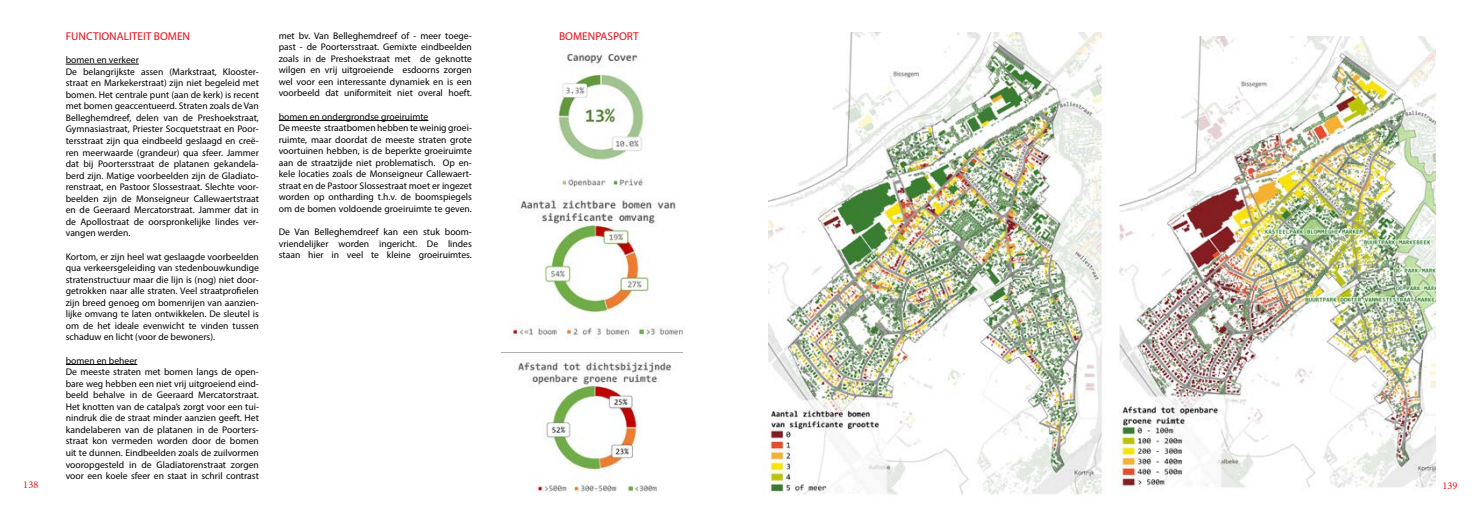
<style>
.page{position:relative;width:1474px;height:521px;background:#fff}
.page>*{position:absolute;margin:0;border:0;box-sizing:border-box;transform-origin:0 0}
.t1{font:11.38px "Myriad Pro";color:#e40f1b}
.t2{font:10.5px "Minion Pro";color:#e4151d}
.t3{font:9.62px/11.5px "Myriad Pro";color:#000}
.t4{font:9.62px/11.5px "Myriad Pro";color:#020203;text-align:justify}
.s1{color:#000}
</style>
<div class="page">
<img style="left:761px;top:32px;width:342px;height:463px">
<img style="left:1112px;top:37px;width:323px;height:451px">
<img style="left:557px;top:55px;width:89px;height:132px">
<img style="left:511px;top:199px;width:172px;height:138px">
<img style="left:515px;top:359px;width:156px;height:133px">
<hr style="left:66px;top:64px;width:73px;height:1px;background:#000">
<hr style="left:66px;top:364px;width:71px;height:1px;background:#000">
<hr style="left:279px;top:120px;width:149px;height:1px;background:#000">
<p class="t1" style="left:66px;top:29px;width:126px">FUNCTIONALITEIT BOMEN</p>
<p class="t3" style="left:66px;top:54px;width:75px">bomen en verkeer</p>
<p class="t4" style="left:66px;top:66px;width:195px">De belangrijkste assen (Markstraat, Klooster&shy;straat en Markekerstraat) zijn niet begeleid met bomen. Het centrale punt (aan de kerk) is recent met bomen geaccentueerd. Straten zoals de Van Belleghemdreef, delen van de Preshoekstraat, Gymnasiastraat, Priester Socquetstraat en Poor&shy;tersstraat zijn qua eindbeeld geslaagd en creë&shy;ren meerwaarde (grandeur) qua sfeer. Jammer dat bij Poortersstraat de platanen gekandela&shy;berd zijn. Matige voorbeelden zijn de Gladiato&shy;renstraat, <span class="s1">en Pastoor Slossestraat. Slechte voor&shy;beelden zijn de Monseigneur Callewaertstraat en de Geeraard Mercatorstraat. Jammer dat in de Apollostraat de oorspronkelijke lindes ver&shy;vangen werden.</span></p>
<p class="t4" style="left:66px;top:250px;width:195px">Kortom, er zijn heel wat geslaagde voorbeelden qua verkeersgeleiding van stedenbouwkundige stratenstructuur maar die lijn is (nog) niet door&shy;getrokken naar alle straten. Veel straatprofielen zijn breed genoeg om bomenrijen van aanzien&shy;lijke omvang te laten ontwikkelen. De sleutel is om de het ideale evenwicht te vinden tussen schaduw en licht (voor de bewoners).</p>
<p class="t3" style="left:66px;top:354px;width:195px">bomen en beheer<br>De meeste straten met bomen langs de open&shy;bare weg hebben een niet vrij uitgroeiend eind&shy;beeld behalve in de Geeraard Mercatorstraat.<br>Het knotten van de catalpa’s zorgt voor een tui&shy;nindruk die de straat minder aanzien geeft. Het kandelaberen van de platanen in de Poorters&shy;straat kon vermeden worden door de bomen uit te dunnen. Eindbeelden zoals de zuilvormen vooropgesteld in de Gladiatorenstraat zorgen voor een koele sfeer en staat in schril contrast</p>
<p class="t3" style="left:279px;top:30px;width:195px;text-align:justify">met bv. Van Belleghemdreef of - meer toege&shy;past - de Poortersstraat. Gemixte eindbeelden zoals in de Preshoekstraat met de geknotte wilgen en vrij uitgroeiende esdoorns zorgen wel voor een interessante dynamiek en is een voorbeeld dat uniformiteit niet overal hoeft.</p>
<p class="t3" style="left:279px;top:110px;width:195px">bomen en ondergrondse groeiruimte<br>De meeste straatbomen hebben te weinig groei&shy;ruimte, maar doordat de meeste straten grote voortuinen hebben, is de beperkte groeiruimte aan de straatzijde niet problematisch. Op en&shy;kele locaties zoals de Monseigneur Callewaert&shy;straat en de Pastoor Slossestraat moet er ingezet worden op ontharding t.h.v. de boomspiegels om de bomen voldoende groeiruimte te geven.</p>
<p class="t3" style="left:279px;top:226px;width:195px;text-align:justify">De Van Belleghemdreef kan een stuk boom&shy;vriendelijker worden ingericht. De lindes staan hier in veel te kleine groeiruimtes.</p>
<p class="t1" style="left:559px;top:29px;width:81px">BOMENPASPORT</p>
<p class="t2" style="left:23px;top:478px;width:17px">138</p>
<p class="t2" style="left:1442px;top:479px;width:17px">139</p>
</div>
